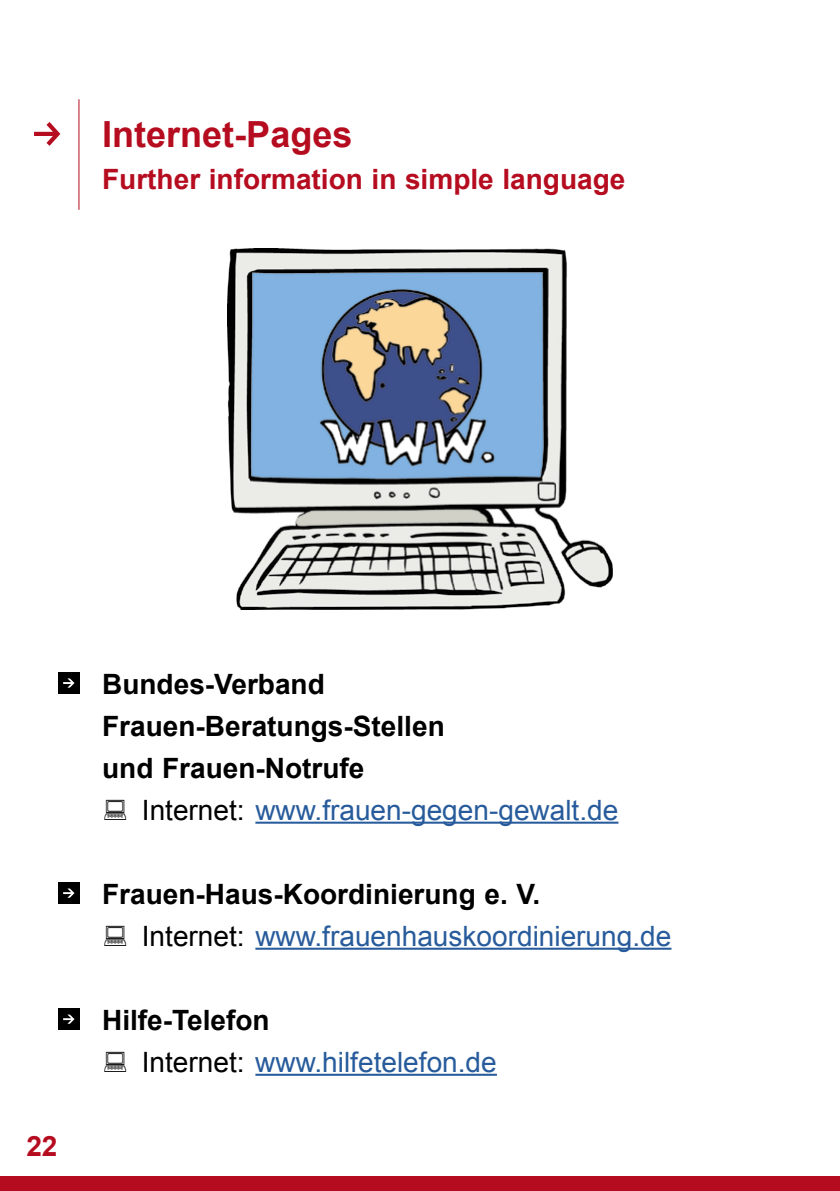
<style>
.page{position:relative;width:840px;height:1191px;background:#fff}
.page>*{position:absolute;margin:0;border:0;box-sizing:border-box;transform-origin:0 0}
.t1{font:700 36px "Arial";color:#b60c1f}
.t2{font:28px/42px "Arial";color:#275b9b}
.t3{font:700 28px/42px "Arial";color:#000}
.t4{font:700 28px "Arial";color:#b60c1f}
.s1{color:#000}
.s2{font-weight:700;color:#000}
</style>
<div class="page">
<svg style="left:34px;top:122px;width:26px;height:24px"></svg>
<hr style="left:78px;top:99px;width:1px;height:111px;background:#b60c1f">
<hr style="left:255px;top:821px;width:363px;height:2px;background:#275b9b">
<hr style="left:255px;top:947px;width:416px;height:2px;background:#275b9b">
<hr style="left:255px;top:1073px;width:241px;height:2px;background:#275b9b">
<div style="left:58px;top:672px;width:21px;height:21px;background:#000"></div>
<svg style="left:63px;top:678px;width:11px;height:9px"></svg>
<div style="left:58px;top:882px;width:21px;height:21px;background:#000"></div>
<svg style="left:63px;top:888px;width:11px;height:9px"></svg>
<div style="left:58px;top:1008px;width:21px;height:21px;background:#000"></div>
<svg style="left:63px;top:1014px;width:11px;height:9px"></svg>
<img style="left:227px;top:249px;width:385px;height:360px">
<div style="left:0;top:1176px;width:839px;height:15px;background:#b60c1f"></div>
<p class="t1" style="left:102px;top:111px;width:252px">Internet-Pages</p>
<p class="t4" style="left:102px;top:161px;width:524px">Further information in simple language</p>
<p class="t4" style="left:26px;top:1127px;width:33px">22</p>
<p class="t3" style="left:102px;top:664px;width:344px">Bundes-Verband<br>Frauen-Beratungs-Stellen und Frauen-Notrufe</p>
<p class="t2" style="left:142px;top:789px;width:477px"><span class="s1">Internet:</span> www.frauen-gegen-gewalt.de</p>
<p class="t2" style="left:142px;top:873px;width:530px;text-indent:-40px"><span class="s2">Frauen-Haus-Koordinierung e. V.<br></span><span class="s1">Internet:</span> www.frauenhauskoordinierung.de</p>
<p class="t2" style="left:142px;top:999px;width:356px;text-indent:-40px"><span class="s2">Hilfe-Telefon<br></span><span class="s1">Internet:</span> www.hilfetelefon.de</p>
</div>
